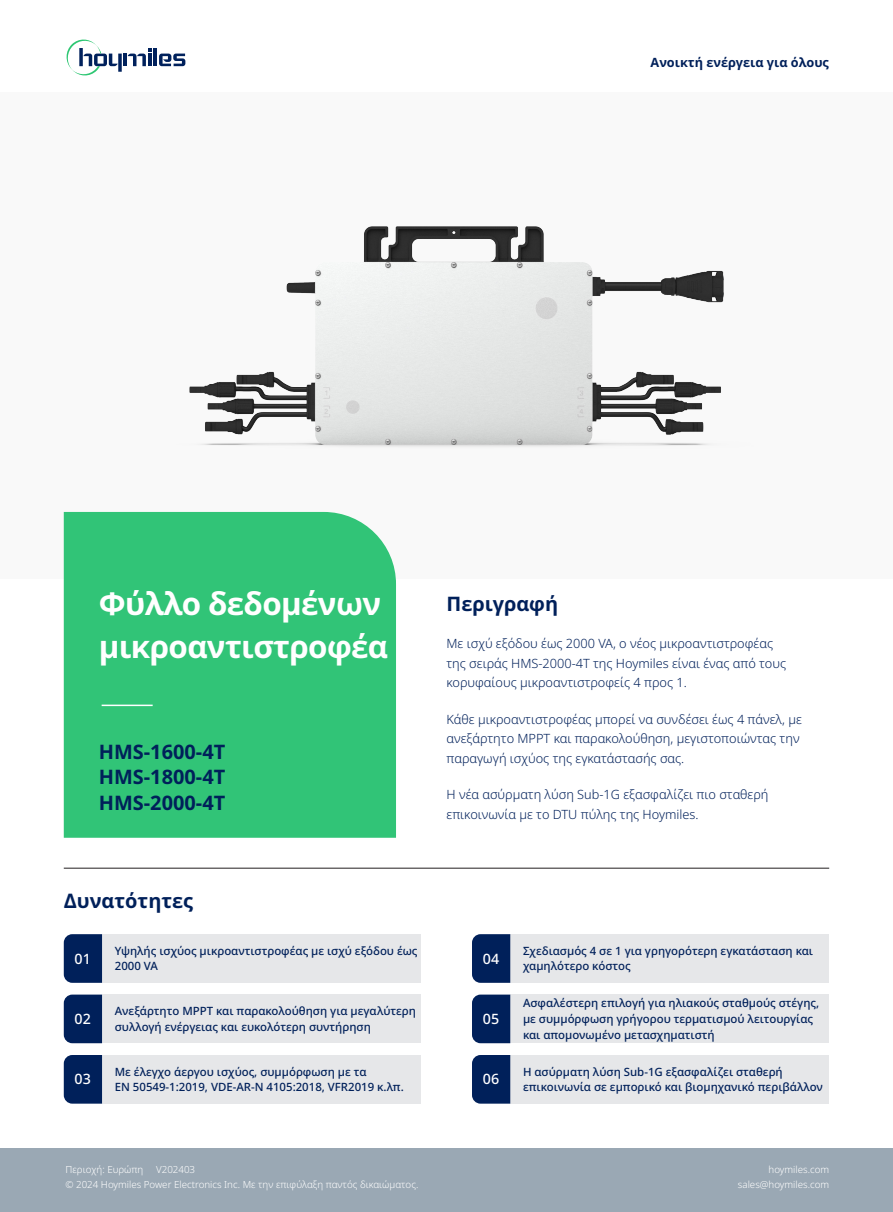
<style>
.page{position:relative;width:893px;height:1212px;background:#fff}
.page>*{position:absolute;margin:0;border:0;box-sizing:border-box;transform-origin:0 0}
.t1{font:700 31.35px/42.8px "Noto Sans";letter-spacing:-.02em;color:#fff}
.t2{font:700 19.95px "Noto Sans";color:#00205a}
.t3{font:500 14.25px "Noto Sans";color:#fff}
.t4{font:300 12.75px/19.5px "Noto Sans";color:#00205a}
.t5{font:700 12.75px "Noto Sans";color:#00205a}
.t6{font:500 11.4px/15.6px "Noto Sans";color:#00205a}
.t7{font:300 9.75px "Noto Sans";color:#fff}
</style>
<div class="page">
<div style="left:0;top:92px;width:893px;height:486px;background:#f9f9f9"></div>
<div style="left:64px;top:512px;width:332px;height:326px;background:#31c477"></div>
<div style="left:0;top:1148px;width:893px;height:64px;background:#9aa8b4"></div>
<hr style="left:64px;top:868px;width:765px;height:1px;background:#231f20">
<hr style="left:102px;top:704px;width:51px;height:2px;background:#fff">
<div style="left:102px;top:934px;width:319px;height:49px;background:#e6e7e9"></div>
<div style="left:510px;top:934px;width:319px;height:49px;background:#e6e7e9"></div>
<div style="left:64px;top:934px;width:38px;height:49px;background:#00205a"></div>
<div style="left:472px;top:934px;width:38px;height:49px;background:#00205a"></div>
<div style="left:102px;top:994px;width:319px;height:49px;background:#e6e7e9"></div>
<div style="left:510px;top:994px;width:319px;height:49px;background:#e6e7e9"></div>
<div style="left:64px;top:994px;width:38px;height:49px;background:#00205a"></div>
<div style="left:472px;top:994px;width:38px;height:49px;background:#00205a"></div>
<hr style="left:154px;top:48px;width:3px;height:18px;background:#00215c">
<svg style="left:159px;top:54px;width:26px;height:12px"></svg>
<svg style="left:66px;top:39px;width:85px;height:37px"></svg>
<img style="left:111px;top:226px;width:613px;height:332px">
<div style="left:102px;top:1055px;width:319px;height:48px;background:#e6e7e9"></div>
<div style="left:510px;top:1055px;width:319px;height:48px;background:#e6e7e9"></div>
<div style="left:64px;top:1055px;width:38px;height:48px;background:#00205a"></div>
<div style="left:472px;top:1055px;width:38px;height:48px;background:#00205a"></div>
<p class="t5" style="left:651px;top:53px;width:180px">Ανοικτή ενέργεια για όλους</p>
<p class="t1" style="left:99px;top:583px;width:291px">Φύλλο δεδομένων μικροαντιστροφέα</p>
<p class="t2" style="left:99px;top:737px;width:128px">HMS-1600-4T</p>
<p class="t2" style="left:99px;top:763px;width:128px">HMS-1800-4T</p>
<p class="t2" style="left:99px;top:788px;width:128px">HMS-2000-4T</p>
<p class="t2" style="left:64px;top:887px;width:131px">Δυνατότητες</p>
<p class="t2" style="left:446px;top:589px;width:113px">Περιγραφή</p>
<p class="t4" style="left:446px;top:634px;width:341px">Με ισχύ εξόδου έως 2000 VA, ο νέος μικροαντιστροφέας της σειράς HMS-2000-4T της Hoymiles είναι ένας από τους κορυφαίους μικροαντιστροφείς 4 προς 1.</p>
<p class="t4" style="left:446px;top:710px;width:357px">Κάθε μικροαντιστροφέας μπορεί να συνδέσει έως 4 πάνελ, με ανεξάρτητο MPPT και παρακολούθηση, μεγιστοποιώντας την παραγωγή ισχύος της εγκατάστασής σας.</p>
<p class="t4" style="left:446px;top:785px;width:324px">Η νέα ασύρματη λύση Sub-1G εξασφαλίζει πιο σταθερή επικοινωνία με το DTU πύλης της Hoymiles.</p>
<p class="t6" style="left:115px;top:943px;width:304px">Υψηλής ισχύος μικροαντιστροφέας με ισχύ εξόδου έως<br>2000 VA</p>
<p class="t6" style="left:523px;top:943px;width:292px">Σχεδιασμός 4 σε 1 για γρηγορότερη εγκατάσταση και χαμηλότερο κόστος</p>
<p class="t3" style="left:75px;top:948px;width:18px">01</p>
<p class="t3" style="left:483px;top:948px;width:18px">04</p>
<p class="t6" style="left:115px;top:1003px;width:303px">Ανεξάρτητο MPPT και παρακολούθηση για μεγαλύτερη συλλογή ενέργειας και ευκολότερη συντήρηση</p>
<p class="t6" style="left:523px;top:996px;width:298px">Ασφαλέστερη επιλογή για ηλιακούς σταθμούς στέγης, με συμμόρφωση γρήγορου τερματισμού λειτουργίας και απομονωμένο μετασχηματιστή</p>
<p class="t3" style="left:75px;top:1009px;width:18px">02</p>
<p class="t3" style="left:483px;top:1009px;width:18px">05</p>
<p class="t6" style="left:115px;top:1064px;width:291px">Με έλεγχο άεργου ισχύος, συμμόρφωση με τα<br>EN 50549-1:2019, VDE-AR-N 4105:2018, VFR2019 κ.λπ.</p>
<p class="t6" style="left:523px;top:1064px;width:301px">Η ασύρματη λύση Sub-1G εξασφαλίζει σταθερή επικοινωνία σε εμπορικό και βιομηχανικό περιβάλλον</p>
<p class="t3" style="left:75px;top:1069px;width:18px">03</p>
<p class="t3" style="left:483px;top:1069px;width:18px">06</p>
<p class="t7" style="left:65px;top:1162px;width:79px">Περιοχή: Ευρώπη</p>
<p class="t7" style="left:156px;top:1162px;width:41px">V202403</p>
<p class="t7" style="left:65px;top:1177px;width:354px">© 2024 Hoymiles Power Electronics Inc. Με την επιφύλαξη παντός δικαιώματος.</p>
<p class="t7" style="left:769px;top:1162px;width:62px">hoymiles.com</p>
<p class="t7" style="left:738px;top:1177px;width:93px">sales@hoymiles.com</p>
</div>
